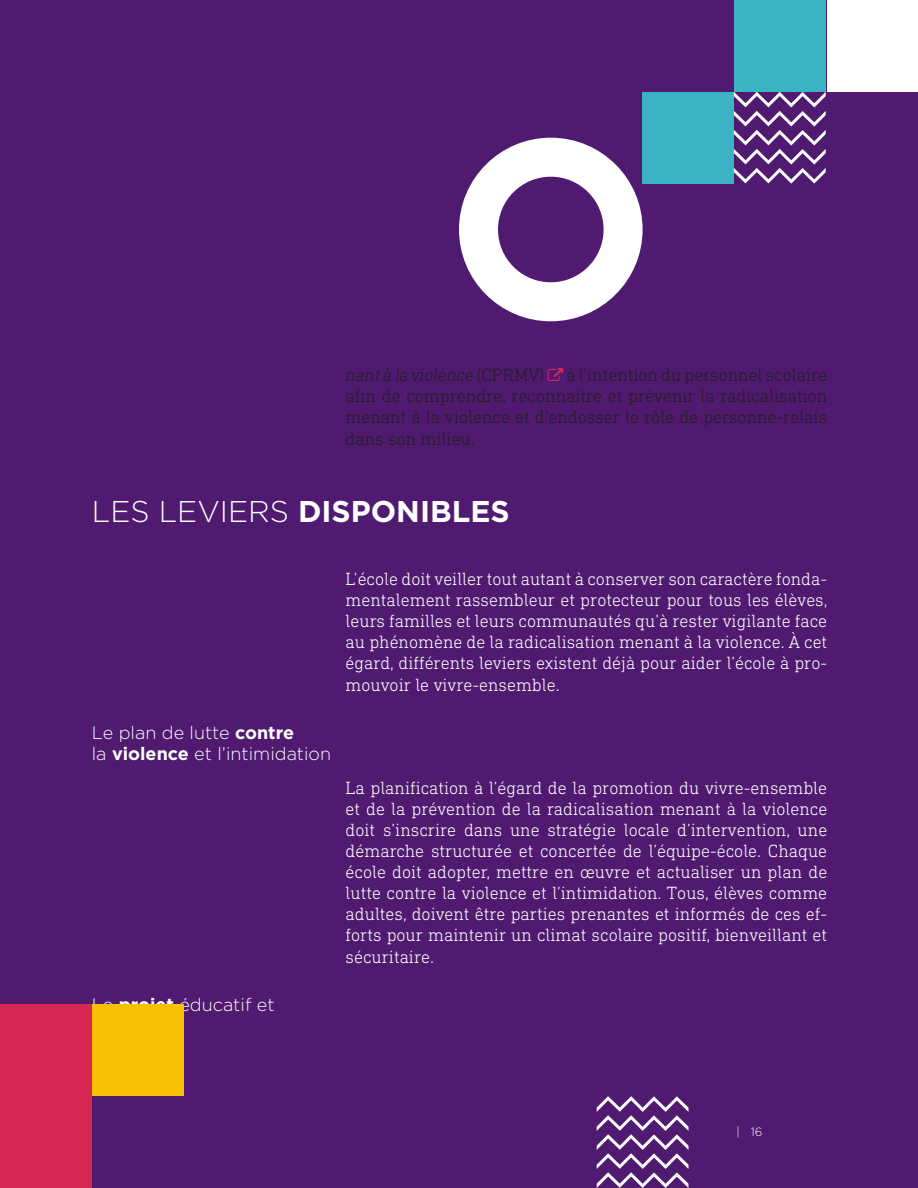
<style>
.page{position:relative;width:918px;height:1188px;background:#4f1a70}
.page>*{position:absolute;margin:0;border:0;box-sizing:border-box;transform-origin:0 0}
.t1{font:700 30px "Gotham";color:#fff}
.t2{font:300 18px/21.1px "DIN Next Slab Pro";color:#fff;text-align:justify}
.t3{font:300 18px/21.1px "DIN Next Slab Pro";color:#231f20;text-align:justify}
.t4{font:300 18px/21px "Gotham";color:#fff}
.t5{font:300 12px "Gotham";color:#fff}
.s1{font-style:italic}
.s2{font-weight:300}
.s3{font-weight:700}
</style>
<div class="page">
<svg style="left:548px;top:368px;width:15px;height:13px"></svg>
<svg style="left:459px;top:138px;width:184px;height:183px"></svg>
<div style="left:642px;top:92px;width:92px;height:92px;background:#3bb3c2"></div>
<div style="left:734px;top:0;width:92px;height:92px;background:#3bb3c2"></div>
<div style="left:827px;top:0;width:91px;height:92px;background:#fff"></div>
<svg style="left:734px;top:92px;width:92px;height:92px"></svg>
<div style="left:0;top:1096px;width:92px;height:92px;background:#d62652"></div>
<div style="left:0;top:1004px;width:92px;height:92px;background:#d62652"></div>
<div style="left:92px;top:1004px;width:92px;height:92px;background:#f7c203"></div>
<svg style="left:597px;top:1096px;width:92px;height:92px"></svg>
<p class="t3" style="left:346px;top:364px;width:483px"><span class="s1">nant à la violence</span> (CPRMV) à l’intention du personnel scolaire afin de comprendre, reconnaitre et prévenir la radicalisation menant à la violence et d’endosser le rôle de personne-relais dans son milieu.</p>
<p class="t1" style="left:92px;top:494px;width:419px"><span class="s2">LES LEVIERS</span> DISPONIBLES</p>
<p class="t4" style="left:92px;top:722px;width:241px">Le plan de lutte <span class="s3">contre<br></span>la <span class="s3">violence</span> et l’intimidation</p>
<p class="t4" style="left:92px;top:994px;width:184px">Le <span class="s3">projet</span> éducatif et</p>
<p class="t2" style="left:346px;top:568px;width:484px">L’école doit veiller tout autant à conserver son caractère fonda&shy;mentalement rassembleur et protecteur pour tous les élèves, leurs familles et leurs communautés qu’à rester vigilante face au phénomène de la radicalisation menant à la violence. À cet égard, différents leviers existent déjà pour aider l’école à pro&shy;mouvoir le vivre-ensemble.</p>
<p class="t2" style="left:346px;top:778px;width:483px">La planification à l’égard de la promotion du vivre-ensemble et de la prévention de la radicalisation menant à la violence doit s’inscrire dans une stratégie locale d’intervention, une démarche structurée et concertée de l’équipe-école. Chaque école doit adopter, mettre en œuvre et actualiser un plan de lutte contre la violence et l’intimidation. Tous, élèves comme adultes, doivent être parties prenantes et informés de ces ef&shy;forts pour maintenir un climat scolaire positif, bienveillant et sécuritaire.</p>
<p class="t5" style="left:736px;top:1125px;width:27px">| 16</p>
</div>
